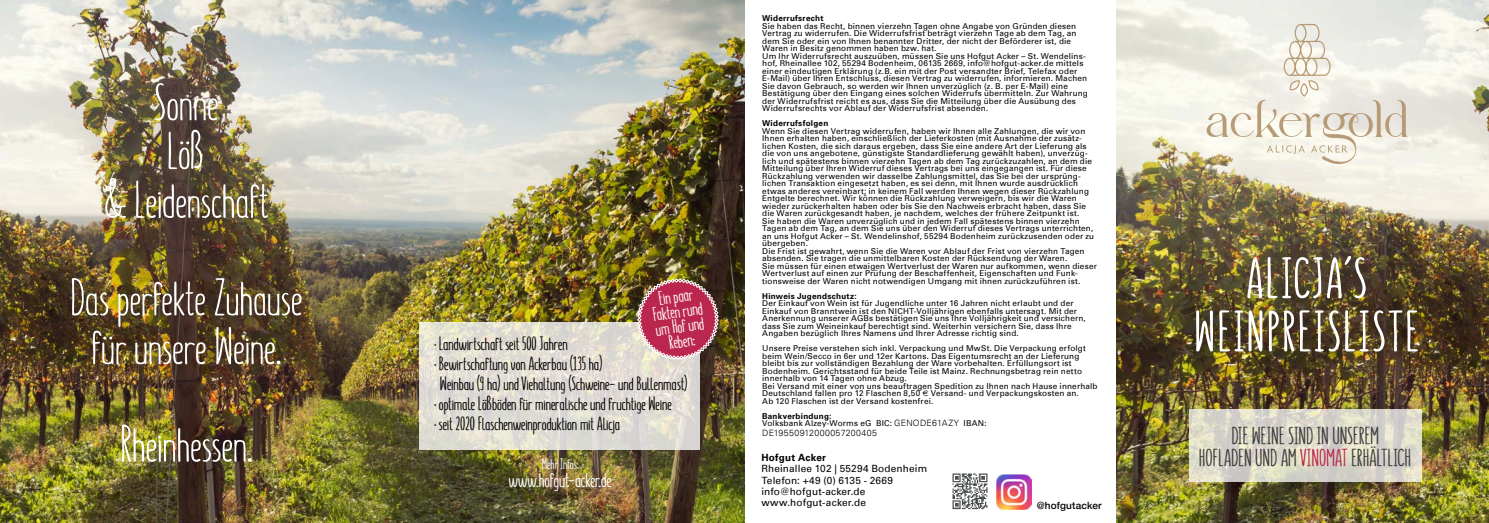
<style>
.page{position:relative;width:1489px;height:523px;background:#fff}
.page>*{position:absolute;margin:0;border:0;box-sizing:border-box;transform-origin:0 0}
.t1{font:51.25px/48.8px "Summer Font";letter-spacing:-.01em;color:#fff;text-align:center}
.t2{font:700 23.75px/22.5px "Summer Font";color:#3c3c3b;text-align:center}
.t3{font:700 21.25px "Summer Font";color:#fff}
.t4{font:700 19px/15px "Summer Font";color:#fff;text-align:center}
.t5{font:700 18.75px/20px "Summer Font";color:#000}
.t6{font:700 15px "Summer Font";color:#fff}
.t7{font:10px/11.2px "Univers";letter-spacing:.015em;color:#000}
.t8{font:500 10px "Helvetica Neue";letter-spacing:.015em;color:#000}
.t9{font:700 10px "Univers";letter-spacing:.02em;color:#000}
.t10{font:300 8.75px "Univers";letter-spacing:.045em;color:#000}
.t11{font:8.12px/7.5px "Univers";letter-spacing:.025em;color:#000}
.t12{font:700 8.12px "Univers";letter-spacing:.03em;color:#000}
.s1{font-weight:700}
.s2{font-weight:300;font-size:8.75px}
.s3{color:#bb264e}
</style>
<div class="page">
<img style="left:1116px;top:0;width:372px;height:523px">
<svg style="left:1189px;top:409px;width:232px;height:73px;background:#dad8cb"></svg>
<img style="left:0;top:0;width:744px;height:523px">
<svg style="left:419px;top:322px;width:281px;height:128px;background:#e1ddd4"></svg>
<img style="left:996px;top:474px;width:35px;height:35px">
<img style="left:952px;top:473px;width:36px;height:37px">
<img style="left:1195px;top:310px;width:222px;height:41px">
<img style="left:1247px;top:255px;width:118px;height:43px">
<img style="left:636px;top:278px;width:83px;height:82px">
<svg style="left:1206px;top:24px;width:201px;height:140px"></svg>
<h1 class="t1" style="left:103px;top:78px;width:167px">Sonne<br>Löß<br>&amp; Leidenschaft</h1>
<h1 class="t1" style="left:70px;top:273px;width:234px">Das perfekte Zuhause für unsere Weine.</h1>
<h1 class="t1" style="left:120px;top:419px;width:134px">Rheinhessen.</h1>
<h3 class="t4" style="left:649px;top:292px;width:52px;rotate:-8deg">Ein paar<br>Fakten rund um Hof und<br>Reben:</h3>
<h3 class="t5" style="left:434px;top:333px;width:135px">• Landwirtschaft seit 500 Jahren</h3>
<h3 class="t5" style="left:434px;top:353px;width:254px">• Bewirtschaftung von Ackerbau (135 ha)<br>Weinbau (9 ha) und Viehaltung (Schweine- und Bullenmast)</h3>
<h3 class="t5" style="left:434px;top:393px;width:239px">• optimale Lößböden für mineralische und fruchtige Weine</h3>
<h3 class="t5" style="left:434px;top:413px;width:187px">• seit 2020 Flaschenweinproduktion mit Alicja</h3>
<h3 class="t6" style="left:541px;top:455px;width:38px">Mehr Infos:</h3>
<h3 class="t3" style="left:509px;top:466px;width:104px">www.hofgut-acker.de</h3>
<p class="t12" style="left:762px;top:13px;width:63px">Widerrufsrecht</p>
<p class="t11" style="left:762px;top:22px;width:327px">Sie haben das Recht, binnen vierzehn Tagen ohne Angabe von Gründen diesen Vertrag zu widerrufen. Die Widerrufsfrist beträgt vierzehn Tage ab dem Tag, an dem Sie oder ein von Ihnen benannter Dritter, der nicht der Beförderer ist, die Waren in Besitz genommen haben bzw. hat.<br>Um Ihr Widerrufsrecht auszuüben, müssen Sie uns Hofgut Acker – St. Wendelins&shy;hof, Rheinallee 102, 55294 Bodenheim, 06135 2669, info@hofgut-acker.de mittels einer eindeutigen Erklärung (z.B. ein mit der Post versandter Brief, Telefax oder E-Mail) über Ihren Entschluss, diesen Vertrag zu widerrufen, informieren. Machen Sie davon Gebrauch, so werden wir Ihnen unverzüglich (z. B. per E-Mail) eine Bestätigung über den Eingang eines solchen Widerrufs übermitteln. Zur Wahrung der Widerrufsfrist reicht es aus, dass Sie die Mitteilung über die Ausübung des Widerrufsrechts vor Ablauf der Widerrufsfrist absenden.</p>
<p class="t12" style="left:762px;top:118px;width:68px">Widerrufsfolgen</p>
<p class="t11" style="left:762px;top:127px;width:336px">Wenn Sie diesen Vertrag widerrufen, haben wir Ihnen alle Zahlungen, die wir von Ihnen erhalten haben, einschließlich der Lieferkosten (mit Ausnahme der zusätz&shy;lichen Kosten, die sich daraus ergeben, dass Sie eine andere Art der Lieferung als die von uns angebotene, günstigste Standardlieferung gewählt haben), unverzüg&shy;lich und spätestens binnen vierzehn Tagen ab dem Tag zurückzuzahlen, an dem die Mitteilung über Ihren Widerruf dieses Vertrags bei uns eingegangen ist. Für diese Rückzahlung verwenden wir dasselbe Zahlungsmittel, das Sie bei der ursprüng&shy;lichen Transaktion eingesetzt haben, es sei denn, mit Ihnen wurde ausdrücklich etwas anderes vereinbart; in keinem Fall werden Ihnen wegen dieser Rückzahlung Entgelte berechnet. Wir können die Rückzahlung verweigern, bis wir die Waren wieder zurückerhalten haben oder bis Sie den Nachweis erbracht haben, dass Sie die Waren zurückgesandt haben, je nachdem, welches der frühere Zeitpunkt ist.<br>Sie haben die Waren unverzüglich und in jedem Fall spätestens binnen vierzehn Tagen ab dem Tag, an dem Sie uns über den Widerruf dieses Vertrags unterrichten, an uns Hofgut Acker – St. Wendelinshof, 55294 Bodenheim zurückzusenden oder zu übergeben.<br>Die Frist ist gewahrt, wenn Sie die Waren vor Ablauf der Frist von vierzehn Tagen absenden. Sie tragen die unmittelbaren Kosten der Rücksendung der Waren.<br>Sie müssen für einen etwaigen Wertverlust der Waren nur aufkommen, wenn dieser Wertverlust auf einen zur Prüfung der Beschaffenheit, Eigenschaften und Funk&shy;tionsweise der Waren nicht notwendigen Umgang mit ihnen zurückzuführen ist.</p>
<p class="t12" style="left:762px;top:291px;width:96px">Hinweis Jugendschutz:</p>
<p class="t11" style="left:762px;top:299px;width:325px">Der Einkauf von Wein ist für Jugendliche unter 16 Jahren nicht erlaubt und der Einkauf von Branntwein ist den NICHT-Volljährigen ebenfalls untersagt. Mit der Anerkennung unserer AGBs bestätigen Sie uns Ihre Volljährigkeit und versichern, dass Sie zum Weineinkauf berechtigt sind. Weiterhin versichern Sie, dass Ihre Angaben bezüglich Ihres Namens und Ihrer Adresse richtig sind.</p>
<p class="t11" style="left:762px;top:344px;width:337px">Unsere Preise verstehen sich inkl. Verpackung und MwSt. Die Verpackung erfolgt beim Wein/Secco in 6er und 12er Kartons. Das Eigentumsrecht an der Lieferung bleibt bis zur vollständigen Bezahlung der Ware vorbehalten. Erfüllungsort ist Bodenheim. Gerichtsstand fü r beide Teile ist Mainz. Rechnungsbetrag rein netto innerhalb von 14 Tagen ohne Abzug.<br>Bei Versand mit einer von uns beauftragen Spedition zu Ihnen nach Hause innerhalb Deutschland fallen pro 12 Flaschen 8,50 € Versand- und Verpackungskosten an.<br>Ab 120 Flaschen ist der Versand kostenfrei.</p>
<p class="t11" style="left:762px;top:412px;width:226px"><span class="s1">Bankverbindung:<br></span>Volksbank Alzey-Worms eG BIC: <span class="s2">GENODE61AZY</span> IBAN:</p>
<p class="t10" style="left:762px;top:428px;width:116px">DE19550912000057200405</p>
<p class="t9" style="left:761px;top:451px;width:66px">Hofgut Acker</p>
<p class="t7" style="left:761px;top:463px;width:167px">Rheinallee 102 | 55294 Bodenheim<br>Telefon: +49 (0) 6135 - 2669 info@hofgut-acker.de www.hofgut-acker.de</p>
<p class="t8" style="left:1036px;top:497px;width:66px">@hofgutacker</p>
<h2 class="t2" style="left:1198px;top:424px;width:214px">DIE WEINE SIND IN UNSEREM<br>HOFLADEN UND AM <span class="s3">VINOMAT</span> ERHÄLTLICH</h2>
</div>
